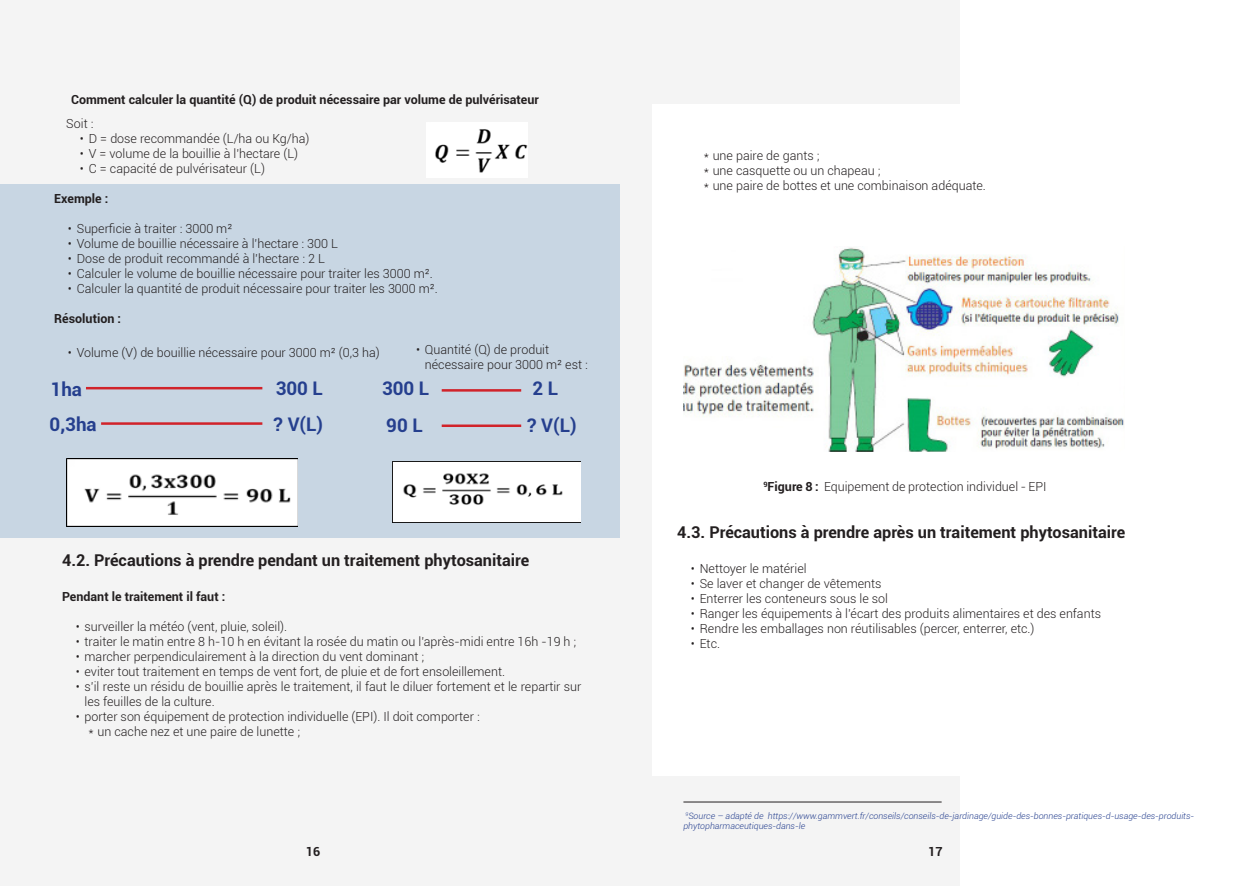
<style>
.page{position:relative;width:1241px;height:886px;background:#fff}
.page>*{position:absolute;margin:0;border:0;box-sizing:border-box;transform-origin:0 0}
.Tabulation_Titre{font:700 18.75px "Roboto";color:#253f8e}
.Sous_titre{font:700 16.25px "Roboto";color:#231f20}
.Texte{font:300 12.5px/15px "Roboto";color:#231f20}
.Bold{font:700 12.5px "Roboto";color:#231f20}
.Texte-2{font:700 12.5px "Roboto";color:#231f20}
.Ligne_de_Basse{font:italic 300 8.75px/10.5px "Roboto";color:#253f8e}
.s1{font-weight:700}
</style>
<div class="page">
<div style="left:0;top:0;width:959px;height:886px;background:#f4f4f4"></div>
<div style="left:0;top:184px;width:619px;height:354px;background:#c8d6e3"></div>
<img style="left:426px;top:123px;width:101px;height:55px">
<hr style="left:86px;top:387px;width:176px;height:2px;background:#d1232a">
<hr style="left:441px;top:389px;width:80px;height:3px;background:#d1232a">
<hr style="left:441px;top:424px;width:80px;height:3px;background:#d1232a">
<hr style="left:101px;top:422px;width:161px;height:3px;background:#d1232a">
<img style="left:67px;top:459px;width:230px;height:68px">
<img style="left:393px;top:461px;width:188px;height:61px">
<div style="left:652px;top:105px;width:587px;height:671px;background:#fff"></div>
<img style="left:683px;top:247px;width:441px;height:204px">
<hr style="left:683px;top:802px;width:258px;height:1px;background:#231f20">
<p class="Bold" style="left:71px;top:91px;width:469px">Comment calculer la quantité (Q) de produit nécessaire par volume de pulvérisateur</p>
<p class="Texte" style="left:66px;top:115px;width:29px">Soit :</p>
<p class="Texte" style="left:80px;top:130px;width:231px">• D = dose recommandée (L/ha ou Kg/ha)</p>
<p class="Texte" style="left:80px;top:145px;width:220px">• V = volume de la bouillie à l’hectare (L)</p>
<p class="Texte" style="left:80px;top:160px;width:186px">• C = capacité de pulvérisateur (L)</p>
<p class="Texte-2" style="left:54px;top:190px;width:56px">Exemple :</p>
<p class="Texte" style="left:68px;top:220px;width:166px">• Superficie à traiter : 3000 m²</p>
<p class="Texte" style="left:68px;top:235px;width:271px">• Volume de bouillie nécessaire à l’hectare : 300 L</p>
<p class="Texte" style="left:68px;top:250px;width:258px">• Dose de produit recommandé à l’hectare : 2 L</p>
<p class="Texte" style="left:68px;top:265px;width:366px">• Calculer le volume de bouillie nécessaire pour traiter les 3000 m².</p>
<p class="Texte" style="left:68px;top:280px;width:371px">• Calculer la quantité de produit nécessaire pour traiter les 3000 m².</p>
<p class="Texte-2" style="left:54px;top:310px;width:68px">Résolution :</p>
<p class="Texte" style="left:68px;top:345px;width:313px">• Volume (V) de bouillie nécessaire pour 3000 m² (0,3 ha)</p>
<p class="Texte" style="left:425px;top:342px;width:164px;text-indent:-9px">• Quantité (Q) de produit nécessaire pour 3000 m² est :</p>
<p class="Tabulation_Titre" style="left:51px;top:376px;width:33px">1ha</p>
<p class="Tabulation_Titre" style="left:50px;top:411px;width:49px">0,3ha</p>
<p class="Tabulation_Titre" style="left:275px;top:375px;width:49px">300 L</p>
<p class="Tabulation_Titre" style="left:273px;top:411px;width:51px">? V(L)</p>
<p class="Tabulation_Titre" style="left:382px;top:375px;width:49px">300 L</p>
<p class="Tabulation_Titre" style="left:386px;top:412px;width:38px">90 L</p>
<p class="Tabulation_Titre" style="left:532px;top:375px;width:27px">2 L</p>
<p class="Tabulation_Titre" style="left:527px;top:412px;width:51px">? V(L)</p>
<p class="Sous_titre" style="left:62px;top:549px;width:469px">4.2. Précautions à prendre pendant un traitement phytosanitaire</p>
<p class="Texte-2" style="left:62px;top:587px;width:165px">Pendant le traitement il faut :</p>
<p class="Texte" style="left:76px;top:618px;width:213px">• surveiller la météo (vent, pluie, soleil).</p>
<p class="Texte" style="left:76px;top:633px;width:502px">• traiter le matin entre 8 h-10 h en évitant la rosée du matin ou l’après-midi entre 16h -19 h ;</p>
<p class="Texte" style="left:76px;top:648px;width:350px">• marcher perpendiculairement à la direction du vent dominant ;</p>
<p class="Texte" style="left:76px;top:663px;width:431px">• eviter tout traitement en temps de vent fort, de pluie et de fort ensoleillement.</p>
<p class="Texte" style="left:85px;top:678px;width:498px;text-indent:-9px">• s’il reste un résidu de bouillie après le traitement, il faut le diluer fortement et le repartir sur les feuilles de la culture.</p>
<p class="Texte" style="left:76px;top:708px;width:405px">• porter son équipement de protection individuelle (EPI). Il doit comporter :</p>
<p class="Texte" style="left:89px;top:723px;width:213px">* un cache nez et une paire de lunette ;</p>
<p class="Texte" style="left:703px;top:147px;width:117px">* une paire de gants ;</p>
<p class="Texte" style="left:703px;top:162px;width:178px">* une casquette ou un chapeau ;</p>
<p class="Texte" style="left:703px;top:177px;width:283px">* une paire de bottes et une combinaison adéquate.</p>
<p class="Texte" style="left:763px;top:479px;width:285px"><sup>9</sup><span class="s1">Figure 8 :</span> Equipement de protection individuel - EPI</p>
<p class="Sous_titre" style="left:677px;top:521px;width:449px">4.3. Précautions à prendre après un traitement phytosanitaire</p>
<p class="Texte" style="left:690px;top:560px;width:117px">• Nettoyer le matériel</p>
<p class="Texte" style="left:690px;top:575px;width:192px">• Se laver et changer de vêtements</p>
<p class="Texte" style="left:690px;top:590px;width:199px">• Enterrer les conteneurs sous le sol</p>
<p class="Texte" style="left:690px;top:605px;width:411px">• Ranger les équipements à l’écart des produits alimentaires et des enfants</p>
<p class="Texte" style="left:690px;top:620px;width:345px">• Rendre les emballages non réutilisables (percer, enterrer, etc.)</p>
<p class="Texte" style="left:690px;top:635px;width:31px">• Etc.</p>
<p class="Ligne_de_Basse" style="left:683px;top:810px;width:512px"><sup>9</sup>Source – adapté de https://www.gammvert.fr/conseils/conseils-de-jardinage/guide-des-bonnes-pratiques-d-usage-des-produits&shy;phytopharmaceutiques-dans-le</p>
<p class="Bold" style="left:306px;top:843px;width:16px">16</p>
<p class="Bold" style="left:928px;top:843px;width:16px">17</p>
</div>
